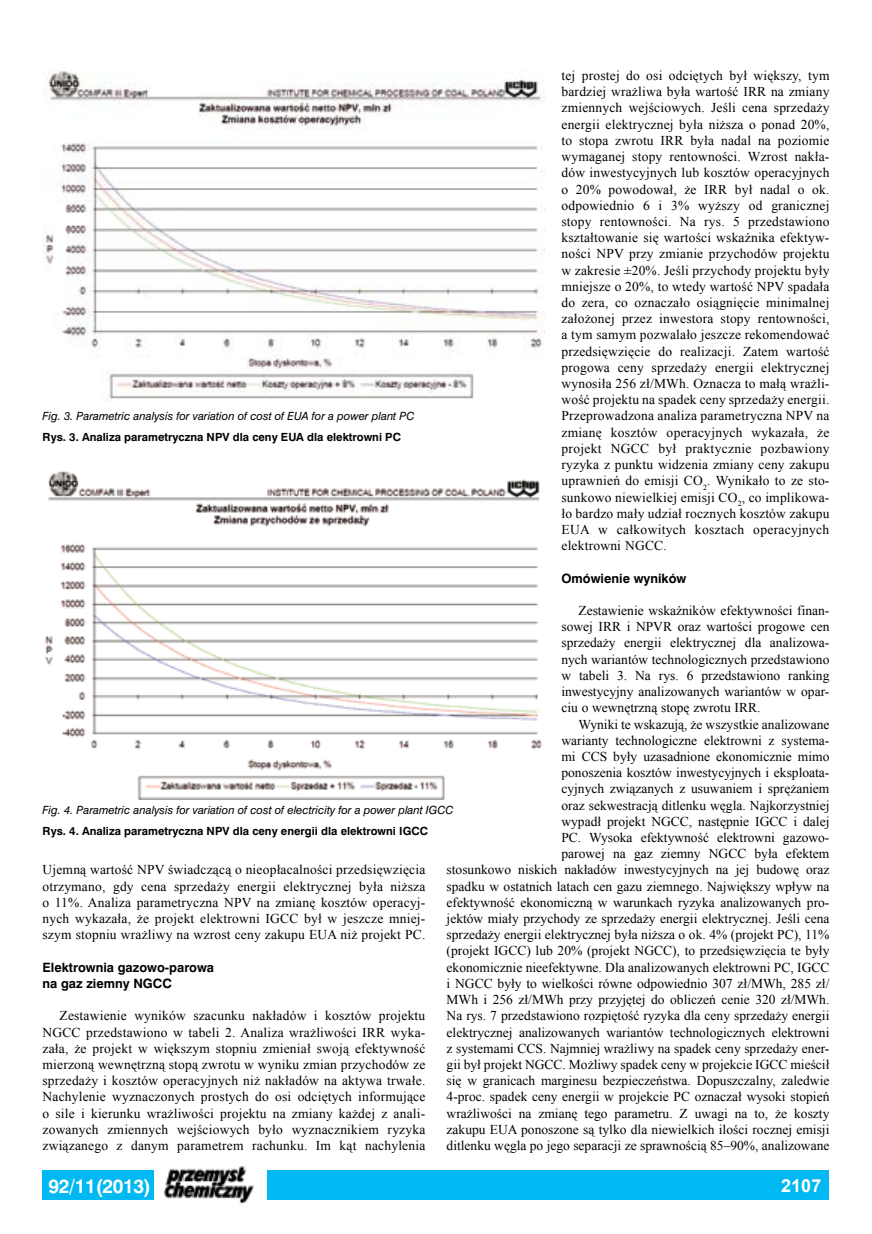
<style>
.page{position:relative;width:872px;height:1234px;background:#fff}
.page>*{position:absolute;margin:0;border:0;box-sizing:border-box;transform-origin:0 0}
.t1{font:700 18px "Swis 721 PL";letter-spacing:-.02em;color:#fff}
.t2{font:700 18px "Arial";color:#fff}
.t3{font:13.5px/16.2px "Times New Roman";color:#000;text-align:justify}
.t4{font:700 12px/16.2px "Swis 721 PL";color:#000}
.t5{font:italic 10.5px/21.1px "Swis 721 PL";color:#000}
.s1{font-weight:700;font-style:normal}
</style>
<div class="page">
<div style="left:43px;top:1169px;width:786px;height:30px;background:#00b9f3"></div>
<div style="left:154px;top:1165px;width:113px;height:39px;background:#fff"></div>
<img style="left:164px;top:1166px;width:89px;height:37px">
<img style="left:44px;top:70px;width:500px;height:331px">
<img style="left:45px;top:471px;width:497px;height:328px">
<p class="t3" style="left:561px;top:67px;width:270px">tej prostej do osi odciętych był większy, tym bardziej wrażliwa była wartość IRR na zmiany zmiennych wejściowych. Jeśli cena sprzedaży energii elektrycznej była niższa o ponad 20%, to stopa zwrotu IRR była nadal na poziomie wymaganej stopy rentowności. Wzrost nakła&shy;dów inwestycyjnych lub kosztów operacyjnych o 20% powodował, że IRR był nadal o ok. odpowiednio 6 i 3% wyższy od granicznej stopy rentowności. Na rys. 5 przedstawiono kształtowanie się wartości wskaźnika efektyw&shy;ności NPV przy zmianie przychodów projektu w zakresie ±20%. Jeśli przychody projektu były mniejsze o 20%, to wtedy wartość NPV spadała do zera, co oznaczało osiągnięcie minimalnej założonej przez inwestora stopy rentowności, a tym samym pozwalało jeszcze rekomendować przedsięwzięcie do realizacji. Zatem wartość progowa ceny sprzedaży energii elektrycznej wynosiła 256 zł/MWh. Oznacza to małą wrażli&shy;wość projektu na spadek ceny sprzedaży energii.<br>Przeprowadzona analiza parametryczna NPV na zmianę kosztów operacyjnych wykazała, że projekt NGCC był praktycznie pozbawiony ryzyka z punktu widzenia zmiany ceny zakupu uprawnień do emisji CO<sub>2</sub>. Wynikało to ze sto&shy;sunkowo niewielkiej emisji CO<sub>2</sub>, co implikowa&shy;ło bardzo mały udział rocznych kosztów zakupu EUA w całkowitych kosztach operacyjnych elektrowni NGCC.</p>
<p class="t4" style="left:561px;top:569px;width:126px">Omówienie wyników</p>
<p class="t3" style="left:578px;top:602px;width:252px">Zestawienie wskaźników efektywności finan-</p>
<p class="t3" style="left:561px;top:618px;width:269px">sowej IRR i NPVR oraz wartości progowe cen</p>
<p class="t3" style="left:561px;top:634px;width:269px">sprzedaży energii elektrycznej dla analizowa-</p>
<p class="t3" style="left:561px;top:650px;width:269px">nych wariantów technologicznych przedstawiono</p>
<p class="t3" style="left:561px;top:667px;width:269px">w tabeli 3. Na rys. 6 przedstawiono ranking</p>
<p class="t3" style="left:561px;top:683px;width:269px">inwestycyjny analizowanych wariantów w opar-</p>
<p class="t3" style="left:561px;top:699px;width:200px">ciu o wewnętrzną stopę zwrotu IRR.</p>
<p class="t3" style="left:578px;top:715px;width:252px">Wyniki te wskazują, że wszystkie analizowane</p>
<p class="t3" style="left:561px;top:731px;width:269px">warianty technologiczne elektrowni z systema-</p>
<p class="t3" style="left:561px;top:748px;width:269px">mi CCS były uzasadnione ekonomicznie mimo</p>
<p class="t3" style="left:561px;top:764px;width:269px">ponoszenia kosztów inwestycyjnych i eksploata-</p>
<p class="t3" style="left:561px;top:780px;width:269px">cyjnych związanych z usuwaniem i sprężaniem</p>
<p class="t3" style="left:561px;top:796px;width:269px">oraz sekwestracją ditlenku węgla. Najkorzystniej</p>
<p class="t3" style="left:561px;top:812px;width:269px">wypadł projekt NGCC, następnie IGCC i dalej</p>
<p class="t3" style="left:561px;top:829px;width:269px">PC. Wysoka efektywność elektrowni gazowo-</p>
<p class="t3" style="left:561px;top:845px;width:269px">parowej na gaz ziemny NGCC była efektem</p>
<p class="t3" style="left:446px;top:861px;width:384px">stosunkowo niskich nakładów inwestycyjnych na jej budowę oraz</p>
<p class="t3" style="left:446px;top:877px;width:384px">spadku w ostatnich latach cen gazu ziemnego. Największy wpływ na</p>
<p class="t3" style="left:446px;top:893px;width:384px">efektywność ekonomiczną w warunkach ryzyka analizowanych pro-</p>
<p class="t3" style="left:446px;top:910px;width:384px">jektów miały przychody ze sprzedaży energii elektrycznej. Jeśli cena</p>
<p class="t3" style="left:446px;top:926px;width:384px">sprzedaży energii elektrycznej była niższa o ok. 4% (projekt PC), 11%</p>
<p class="t3" style="left:446px;top:942px;width:384px">(projekt IGCC) lub 20% (projekt NGCC), to przedsięwzięcia te były</p>
<p class="t3" style="left:446px;top:958px;width:384px">ekonomicznie nieefektywne. Dla analizowanych elektrowni PC, IGCC</p>
<p class="t3" style="left:446px;top:974px;width:384px">i NGCC były to wielkości równe odpowiednio 307 zł/MWh, 285 zł/</p>
<p class="t3" style="left:446px;top:991px;width:384px">MWh i 256 zł/MWh przy przyjętej do obliczeń cenie 320 zł/MWh.</p>
<p class="t3" style="left:446px;top:1007px;width:384px">Na rys. 7 przedstawiono rozpiętość ryzyka dla ceny sprzedaży energii</p>
<p class="t3" style="left:446px;top:1023px;width:384px">elektrycznej analizowanych wariantów technologicznych elektrowni</p>
<p class="t3" style="left:446px;top:1039px;width:384px">z systemami CCS. Najmniej wrażliwy na spadek ceny sprzedaży ener-</p>
<p class="t3" style="left:446px;top:1055px;width:384px">gii był projekt NGCC. Możliwy spadek ceny w projekcie IGCC mieścił</p>
<p class="t3" style="left:446px;top:1072px;width:384px">się w granicach marginesu bezpieczeństwa. Dopuszczalny, zaledwie</p>
<p class="t3" style="left:446px;top:1088px;width:384px">4-proc. spadek ceny energii w projekcie PC oznaczał wysoki stopień</p>
<p class="t3" style="left:446px;top:1104px;width:384px">wrażliwości na zmianę tego parametru. Z uwagi na to, że koszty</p>
<p class="t3" style="left:446px;top:1120px;width:384px">zakupu EUA ponoszone są tylko dla niewielkich ilości rocznej emisji</p>
<p class="t3" style="left:446px;top:1136px;width:384px">ditlenku węgla po jego separacji ze sprawnością 85–90%, analizowane</p>
<p class="t5" style="left:43px;top:405px;width:373px">Fig. 3. Parametric analysis for variation of cost of EUA for a power plant PC<br><span class="s1">Rys. 3. Analiza parametryczna NPV dla ceny EUA dla elektrowni PC</span></p>
<p class="t5" style="left:43px;top:799px;width:412px">Fig. 4. Parametric analysis for variation of cost of electricity for a power plant IGCC<br><span class="s1">Rys. 4. Analiza parametryczna NPV dla ceny energii dla elektrowni IGCC</span></p>
<p class="t3" style="left:43px;top:861px;width:384px">Ujemną wartość NPV świadczącą o nieopłacalności przedsięwzięcia otrzymano, gdy cena sprzedaży energii elektrycznej była niższa o 11%. Analiza parametryczna NPV na zmianę kosztów operacyj&shy;nych wykazała, że projekt elektrowni IGCC był w jeszcze mniej&shy;szym stopniu wrażliwy na wzrost ceny zakupu EUA niż projekt PC.</p>
<p class="t4" style="left:43px;top:958px;width:173px">Elektrownia gazowo-parowa na gaz ziemny NGCC</p>
<p class="t3" style="left:43px;top:1007px;width:384px;text-indent:17px">Zestawienie wyników szacunku nakładów i kosztów projektu NGCC przedstawiono w tabeli 2. Analiza wrażliwości IRR wyka&shy;zała, że projekt w większym stopniu zmieniał swoją efektywność mierzoną wewnętrzną stopą zwrotu w wyniku zmian przychodów ze sprzedaży i kosztów operacyjnych niż nakładów na aktywa trwałe.<br>Nachylenie wyznaczonych prostych do osi odciętych informujące o sile i kierunku wrażliwości projektu na zmiany każdej z anali&shy;zowanych zmiennych wejściowych było wyznacznikiem ryzyka związanego z danym parametrem rachunku. Im kąt nachylenia</p>
<p class="t1" style="left:49px;top:1173px;width:104px">92/11(2013)</p>
<p class="t2" style="left:781px;top:1173px;width:42px">2107</p>
</div>
